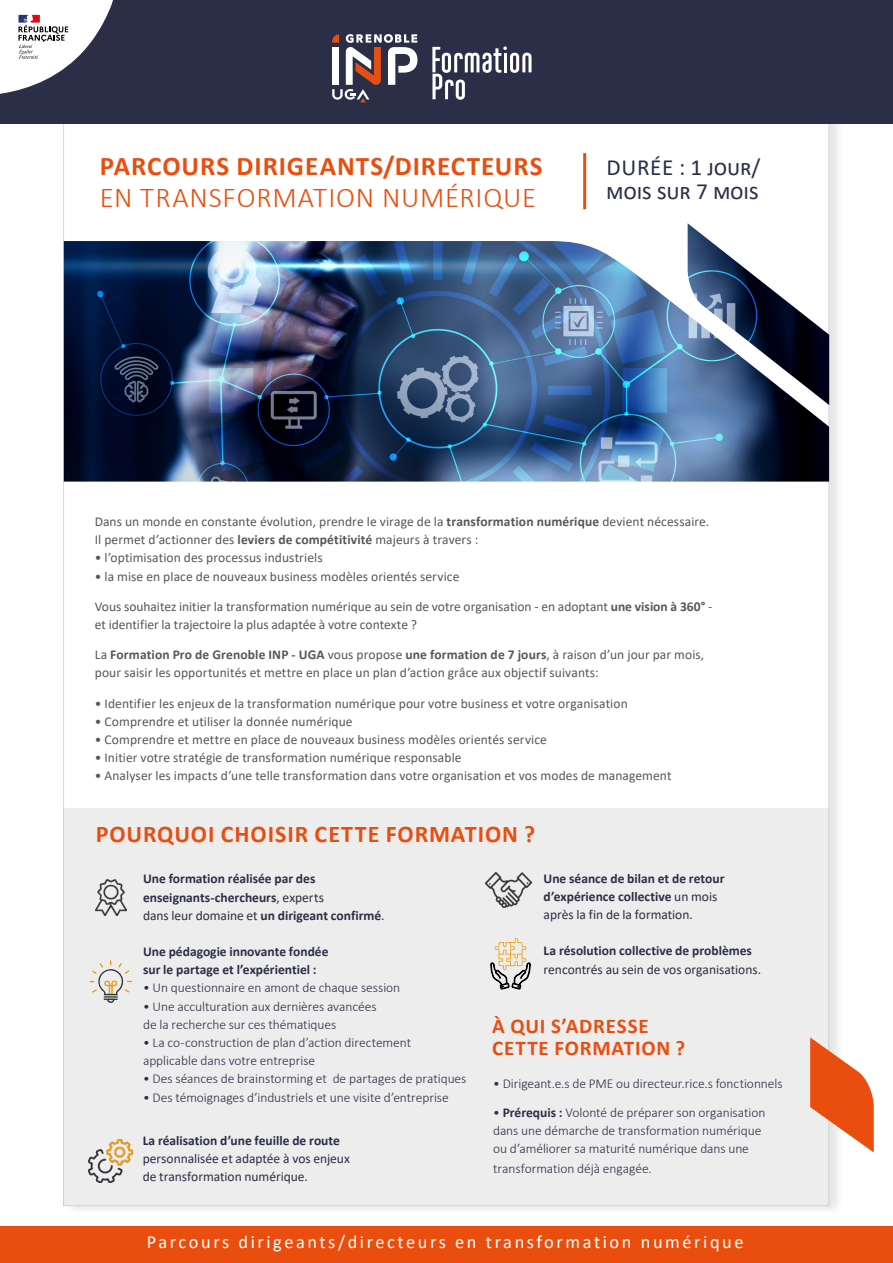
<style>
.page{position:relative;width:893px;height:1263px;background:#fff}
.page>*{position:absolute;margin:0;border:0;box-sizing:border-box;transform-origin:0 0}
.t1{font:300 28.8px "Calibri";letter-spacing:.025em;color:#e94e0f}
.t2{font:700 27px "Calibri";letter-spacing:.035em;color:#e94e0f}
.t3{font:700 24px "Calibri";letter-spacing:.04em;color:#e94e0f}
.t4{font:23.25px/24px "Calibri";letter-spacing:-.005em;color:#2a2e46}
.t5{font:700 21px/22.5px "Calibri";letter-spacing:.04em;color:#e94e0f}
.t6{font:18.45px "Calibri";letter-spacing:.14em;color:#fff}
.t7{font:13.5px/18.1px "Calibri";letter-spacing:.005em;color:#575756}
.t8{font:300 13.5px/18.1px "Calibri";letter-spacing:-.005em;color:#2a2e46}
.t9{font:700 13.5px/18.1px "Calibri";color:#2a2e46}
.t10{font:13.5px/18.1px "Calibri";letter-spacing:-.005em;color:#2a2e46}
.s1{font-weight:700}
.s2{font-weight:400}
</style>
<div class="page">
<div style="left:63px;top:107px;width:782px;height:1110px;background:#000;opacity:.21"></div>
<div style="left:63px;top:113px;width:766px;height:1093px;background:#fff;border:1px solid #b8b3bc"></div>
<div style="left:0;top:0;width:893px;height:124px;background:#2a2e46"></div>
<img style="left:64px;top:223px;width:765px;height:259px">
<svg style="left:332px;top:34px;width:85px;height:68px"></svg>
<svg style="left:432px;top:46px;width:99px;height:54px"></svg>
<div style="left:0;top:1227px;width:893px;height:36px;background:#e94e0f"></div>
<hr style="left:892px;top:1139px;width:1px;height:124px;background:#3f495b">
<svg style="left:0;top:0;width:113px;height:94px"></svg>
<hr style="left:583px;top:153px;width:3px;height:56px;background:#e94e0f">
<div style="left:64px;top:808px;width:765px;height:397px;background:#ededed"></div>
<svg style="left:810px;top:1037px;width:64px;height:115px"></svg>
<img style="left:96px;top:880px;width:30px;height:36px">
<img style="left:485px;top:873px;width:46px;height:34px">
<svg style="left:89px;top:960px;width:43px;height:43px"></svg>
<svg style="left:490px;top:938px;width:41px;height:51px"></svg>
<img style="left:88px;top:1139px;width:44px;height:44px">
<h2 class="t2" style="left:100px;top:147px;width:444px">PARCOURS DIRIGEANTS/DIRECTEURS</h2>
<h1 class="t1" style="left:100px;top:180px;width:438px">EN TRANSFORMATION NUMÉRIQUE</h1>
<h3 class="t4" style="left:606px;top:154px;width:156px">DURÉE : 1 jour/ mois sur 7 mois</h3>
<p class="t7" style="left:95px;top:512px;width:616px">Dans un monde en constante évolution, prendre le virage de la <span class="s1">transformation numérique</span> devient nécessaire.<br>Il permet d’actionner des <span class="s1">leviers de compétitivité</span> majeurs à travers :</p>
<p class="t7" style="left:95px;top:549px;width:229px">• l’optimisation des processus industriels</p>
<p class="t7" style="left:95px;top:567px;width:366px">• la mise en place de nouveaux business modèles orientés service</p>
<p class="t7" style="left:95px;top:597px;width:619px">Vous souhaitez initier la transformation numérique au sein de votre organisation - en adoptant <span class="s1">une vision à 360°</span> - et identifier la trajectoire la plus adaptée à votre contexte ?</p>
<p class="t7" style="left:95px;top:645px;width:611px">La <span class="s1">Formation Pro de Grenoble INP - UGA</span> vous propose <span class="s1">une formation de 7 jours</span>, à raison d’un jour par mois, pour saisir les opportunités et mettre en place un plan d’action grâce aux objectif suivants:</p>
<p class="t7" style="left:95px;top:694px;width:534px">• Identifier les enjeux de la transformation numérique pour votre business et votre organisation</p>
<p class="t7" style="left:95px;top:712px;width:259px">• Comprendre et utiliser la donnée numérique</p>
<p class="t7" style="left:95px;top:730px;width:454px">• Comprendre et mettre en place de nouveaux business modèles orientés service</p>
<p class="t7" style="left:95px;top:748px;width:368px">• Initier votre stratégie de transformation numérique responsable</p>
<p class="t7" style="left:95px;top:766px;width:578px">• Analyser les impacts d’une telle transformation dans votre organisation et vos modes de management</p>
<h3 class="t3" style="left:96px;top:817px;width:441px">POURQUOI CHOISIR CETTE FORMATION ?</h3>
<p class="t9" style="left:143px;top:870px;width:243px">Une formation réalisée par des enseignants-chercheurs<span class="s2">, experts<br>dans leur domaine et</span> un dirigeant confirmé<span class="s2">.</span></p>
<p class="t9" style="left:143px;top:942px;width:187px">Une pédagogie innovante fondée sur le partage et l’expérientiel :</p>
<p class="t8" style="left:143px;top:979px;width:259px">• Un questionnaire en amont de chaque session</p>
<p class="t8" style="left:143px;top:997px;width:235px">• Une acculturation aux dernières avancées de la recherche sur ces thématiques</p>
<p class="t8" style="left:143px;top:1033px;width:270px">• La co-construction de plan d’action directement applicable dans votre entreprise</p>
<p class="t8" style="left:143px;top:1070px;width:325px">• Des séances de brainstorming et de partages de pratiques</p>
<p class="t8" style="left:143px;top:1088px;width:307px">• Des témoignages d’industriels et une visite d’entreprise</p>
<p class="t9" style="left:544px;top:869px;width:182px">Une séance de bilan et de retour d’expérience collective <span class="s2">un mois après la fin de la formation.</span></p>
<p class="t9" style="left:544px;top:941px;width:210px">La résolution collective de problèmes</p>
<p class="t10" style="left:544px;top:959px;width:219px">rencontrés au sein de vos organisations.</p>
<h3 class="t5" style="left:492px;top:1014px;width:195px">À QUI S’ADRESSE<br>CETTE FORMATION ?</h3>
<p class="t8" style="left:493px;top:1074px;width:291px">• Dirigeant.e.s de PME ou directeur.rice.s fonctionnels</p>
<p class="t8" style="left:493px;top:1103px;width:274px">• <span class="s1">Prérequis :</span> Volonté de préparer son organisation dans une démarche de transformation numérique ou d’améliorer sa maturité numérique dans une</p>
<p class="t8" style="left:493px;top:1159px;width:160px">transformation déjà engagée.</p>
<p class="t9" style="left:143px;top:1131px;width:199px">La réalisation d’une feuille de route</p>
<p class="t10" style="left:143px;top:1149px;width:209px">personnalisée et adaptée à vos enjeux de transformation numérique.</p>
<h3 class="t6" style="left:147px;top:1229px;width:598px">Parcours dirigeants/directeurs en transformation numérique</h3>
</div>
